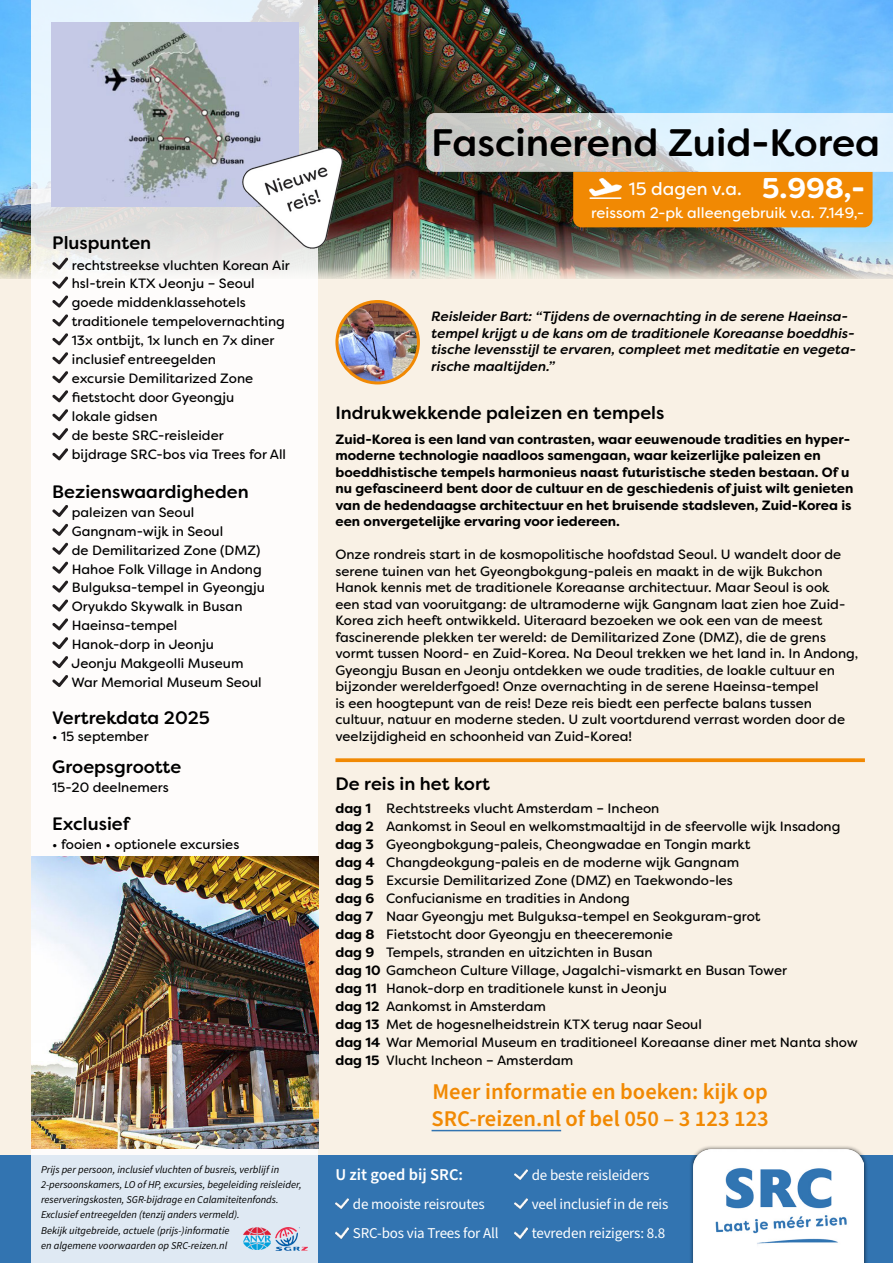
<style>
.page{position:relative;width:893px;height:1263px;background:#fff}
.page>*{position:absolute;margin:0;border:0;box-sizing:border-box;transform-origin:0 0}
.t1{font:500 38.25px "Filson Soft";color:#000}
.t2{font:700 28.5px "Filson Soft";color:#fff}
.t3{font:600 22.5px "Source Sans Pro";color:#f18903}
.t4{font:500 18px "Filson Soft";color:#000}
.t5{font:18px "Filson Soft";color:#fff}
.t6{font:600 16.5px "Source Sans Pro";color:#fff}
.t7{font:15px "Source Sans Pro";letter-spacing:-.01em;color:#fff}
.t8{font:15px "Filson Soft";color:#fff}
.t9{font:13.5px/16.5px "Filson Soft";color:#000}
.t10{font:700 13.5px/16.5px "Filson Soft";color:#000}
.t11{font:italic 500 13.5px/16.5px "Filson Soft";color:#000}
.t12{font:italic 10.5px/15px "Source Sans Variable";color:#000}
.s1{font-weight:700}
</style>
<div class="page">
<div style="left:0;top:242px;width:893px;height:913px;background:#f9f1e5"></div>
<img style="left:0;top:0;width:893px;height:279px">
<div style="left:0;top:1155px;width:893px;height:108px;background:#3274b1"></div>
<div style="left:689px;top:1145px;width:179px;height:118px;background:#000;opacity:.7"></div>
<img style="left:693px;top:1149px;width:171px;height:114px">
<svg style="left:32px;top:0;width:286px;height:1263px;background:#f6f6f7"></svg>
<img style="left:243px;top:1228px;width:27px;height:22px">
<img style="left:275px;top:1228px;width:32px;height:22px">
<svg style="left:515px;top:1228px;width:12px;height:10px"></svg>
<svg style="left:515px;top:1199px;width:12px;height:10px"></svg>
<svg style="left:515px;top:1169px;width:12px;height:10px"></svg>
<svg style="left:335px;top:1228px;width:13px;height:10px"></svg>
<svg style="left:335px;top:1199px;width:13px;height:10px"></svg>
<hr style="left:432px;top:1130px;width:129px;height:1px;background:#3274b1">
<svg style="left:335px;top:758px;width:530px;height:4px;background:#f19115"></svg>
<img style="left:337px;top:301px;width:81px;height:82px;border-radius:41px">
<div style="left:335px;top:300px;width:85px;height:84px;border:3px solid #f18903;border-radius:50%"></div>
<img style="left:32px;top:857px;width:286px;height:291px">
<svg style="left:52px;top:675px;width:16px;height:12px"></svg>
<svg style="left:52px;top:656px;width:16px;height:12px"></svg>
<svg style="left:52px;top:637px;width:16px;height:12px"></svg>
<svg style="left:52px;top:618px;width:16px;height:12px"></svg>
<svg style="left:52px;top:599px;width:16px;height:12px"></svg>
<svg style="left:52px;top:581px;width:16px;height:11px"></svg>
<svg style="left:52px;top:561px;width:16px;height:13px"></svg>
<svg style="left:52px;top:543px;width:16px;height:11px"></svg>
<svg style="left:52px;top:524px;width:16px;height:12px"></svg>
<svg style="left:52px;top:505px;width:16px;height:12px"></svg>
<svg style="left:52px;top:448px;width:16px;height:12px"></svg>
<svg style="left:52px;top:428px;width:16px;height:12px"></svg>
<svg style="left:52px;top:409px;width:16px;height:12px"></svg>
<svg style="left:52px;top:390px;width:16px;height:12px"></svg>
<svg style="left:52px;top:371px;width:16px;height:12px"></svg>
<svg style="left:52px;top:352px;width:16px;height:12px"></svg>
<svg style="left:52px;top:333px;width:16px;height:12px"></svg>
<svg style="left:52px;top:314px;width:16px;height:12px"></svg>
<svg style="left:52px;top:296px;width:16px;height:11px"></svg>
<svg style="left:52px;top:276px;width:16px;height:13px"></svg>
<svg style="left:52px;top:258px;width:16px;height:11px"></svg>
<img style="left:51px;top:22px;width:247px;height:185px">
<img style="left:243px;top:147px;width:100px;height:102px">
<svg style="left:426px;top:113px;width:467px;height:114px;background:#c3a880"></svg>
<p class="t4" style="left:52px;top:231px;width:100px">Pluspunten</p>
<p class="t9" style="left:72px;top:257px;width:220px">rechtstreekse vluchten Korean Air</p>
<p class="t9" style="left:72px;top:275px;width:184px">hsl-trein KTX Jeonju – Seoul</p>
<p class="t9" style="left:72px;top:294px;width:176px">goede middenklassehotels</p>
<p class="t9" style="left:72px;top:313px;width:215px">traditionele tempelovernachting</p>
<p class="t9" style="left:72px;top:332px;width:204px">13x ontbijt, 1x lunch en 7x diner</p>
<p class="t9" style="left:72px;top:351px;width:146px">inclusief entreegelden</p>
<p class="t9" style="left:72px;top:370px;width:183px">excursie Demilitarized Zone</p>
<p class="t9" style="left:72px;top:389px;width:164px">fietstocht door Gyeongju</p>
<p class="t9" style="left:72px;top:408px;width:87px">lokale gidsen</p>
<p class="t9" style="left:72px;top:427px;width:153px">de beste SRC-reisleider</p>
<p class="t9" style="left:72px;top:446px;width:216px">bijdrage SRC-bos via Trees for All</p>
<p class="t4" style="left:52px;top:480px;width:198px">Bezienswaardigheden</p>
<p class="t9" style="left:72px;top:504px;width:124px">paleizen van Seoul</p>
<p class="t9" style="left:72px;top:523px;width:153px">Gangnam-wijk in Seoul</p>
<p class="t9" style="left:72px;top:542px;width:190px">de Demilitarized Zone (DMZ)</p>
<p class="t9" style="left:72px;top:560px;width:191px">Hahoe Folk Village in Andong</p>
<p class="t9" style="left:72px;top:579px;width:195px">Bulguksa-tempel in Gyeongju</p>
<p class="t9" style="left:72px;top:598px;width:172px">Oryukdo Skywalk in Busan</p>
<p class="t9" style="left:72px;top:617px;width:107px">Haeinsa-tempel</p>
<p class="t9" style="left:72px;top:636px;width:144px">Hanok-dorp in Jeonju</p>
<p class="t9" style="left:71px;top:655px;width:174px">Jeonju Makgeolli Museum</p>
<p class="t9" style="left:71px;top:674px;width:192px">War Memorial Museum Seoul</p>
<p class="t4" style="left:52px;top:706px;width:159px">Vertrekdata 2025</p>
<p class="t9" style="left:52px;top:728px;width:98px">• 15 september</p>
<p class="t4" style="left:52px;top:755px;width:131px">Groepsgrootte</p>
<p class="t9" style="left:52px;top:779px;width:118px">15-20 deelnemers</p>
<p class="t4" style="left:52px;top:812px;width:79px">Exclusief</p>
<p class="t9" style="left:52px;top:836px;width:189px">• fooien • optionele excursies</p>
<p class="t12" style="left:41px;top:1162px;width:262px">Prijs per persoon, inclusief vluchten of busreis, verblijf in 2-persoonskamers, LO of HP, excursies, begeleiding reisleider, reserveringskosten, SGR-bijdrage en Calamiteitenfonds.<br>Exclusief entreegelden (tenzij anders vermeld).</p>
<p class="t12" style="left:41px;top:1222px;width:190px">Bekijk uitgebreide, actuele (prijs-)informatie</p>
<p class="t12" style="left:41px;top:1237px;width:188px">en algemene voorwaarden op SRC-reizen.nl</p>
<p class="t1" style="left:431px;top:118px;width:451px">Fascinerend Zuid-Korea</p>
<p class="t5" style="left:629px;top:177px;width:114px">15 dagen v.a.</p>
<p class="t2" style="left:762px;top:170px;width:105px">5.998,-</p>
<p class="t8" style="left:591px;top:203px;width:275px">reissom 2-pk alleengebruik v.a. 7.149,-</p>
<p class="t11" style="left:432px;top:308px;width:425px">Reisleider Bart: “Tijdens de overnachting in de serene Haeinsa&shy;tempel krijgt u de kans om de traditionele Koreaanse boeddhis-</p>
<p class="t11" style="left:432px;top:341px;width:426px">tische levensstijl te ervaren, compleet met meditatie en vegeta-</p>
<p class="t11" style="left:432px;top:358px;width:125px">rische maaltijden.”</p>
<p class="t4" style="left:335px;top:401px;width:330px">Indrukwekkende paleizen en tempels</p>
<p class="t10" style="left:335px;top:431px;width:519px">Zuid-Korea is een land van contrasten, waar eeuwenoude tradities en hyper&shy;moderne technologie naadloos samengaan, waar keizerlijke paleizen en boeddhistische tempels harmonieus naast futuristische steden bestaan. Of u nu gefascineerd bent door de cultuur en de geschiedenis of juist wilt genieten van de hedendaagse architectuur en het bruisende stadsleven, Zuid-Korea is een onvergetelijke ervaring voor iedereen.</p>
<p class="t9" style="left:335px;top:546px;width:524px">Onze rondreis start in de kosmopolitische hoofdstad Seoul. U wandelt door de serene tuinen van het Gyeongbokgung-paleis en maakt in de wijk Bukchon Hanok kennis met de traditionele Koreaanse architectuur. Maar Seoul is ook<br>een stad van vooruitgang: de ultramoderne wijk Gangnam laat zien hoe Zuid-Korea zich heeft ontwikkeld. Uiteraard bezoeken we ook een van de meest fascinerende plekken ter wereld: de Demilitarized Zone (DMZ), die de grens vormt tussen Noord- en Zuid-Korea. Na Deoul trekken we het land in. In Andong, Gyeongju Busan en Jeonju ontdekken we oude tradities, de loakle cultuur en bijzonder werelderfgoed! Onze overnachting in de serene Haeinsa-tempel<br>is een hoogtepunt van de reis! Deze reis biedt een perfecte balans tussen cultuur, natuur en moderne steden. U zult voortdurend verrast worden door de veelzijdigheid en schoonheid van Zuid-Korea!</p>
<p class="t4" style="left:335px;top:772px;width:156px">De reis in het kort</p>
<p class="t9" style="left:386px;top:800px;width:275px">Rechtstreeks vlucht Amsterdam – Incheon</p>
<p class="t9" style="left:386px;top:818px;width:456px">Aankomst in Seoul en welkomstmaaltijd in de sfeervolle wijk Insadong</p>
<p class="t9" style="left:386px;top:836px;width:366px">Gyeongbokgung-paleis, Cheongwadae en Tongin markt</p>
<p class="t9" style="left:386px;top:854px;width:355px">Changdeokgung-paleis en de moderne wijk Gangnam</p>
<p class="t9" style="left:386px;top:872px;width:348px">Excursie Demilitarized Zone (DMZ) en Taekwondo-les</p>
<p class="t9" style="left:386px;top:890px;width:245px">Confucianisme en tradities in Andong</p>
<p class="t9" style="left:386px;top:908px;width:376px">Naar Gyeongju met Bulguksa-tempel en Seokguram-grot</p>
<p class="t9" style="left:386px;top:926px;width:288px">Fietstocht door Gyeongju en theeceremonie</p>
<p class="t9" style="left:386px;top:944px;width:268px">Tempels, stranden en uitzichten in Busan</p>
<p class="t9" style="left:335px;top:962px;width:453px"><span class="s1">dag 10</span> Gamcheon Culture Village, Jagalchi-vismarkt en Busan Tower</p>
<p class="t9" style="left:386px;top:980px;width:282px">Hanok-dorp en traditionele kunst in Jeonju</p>
<p class="t9" style="left:386px;top:998px;width:161px">Aankomst in Amsterdam</p>
<p class="t9" style="left:386px;top:1016px;width:317px">Met de hogesnelheidstrein KTX terug naar Seoul</p>
<p class="t9" style="left:386px;top:1033px;width:473px;line-height:18px;text-indent:-51px"><span class="s1">dag 14</span> War Memorial Museum en traditioneel Koreaanse diner met Nanta show<br>Vlucht Incheon – Amsterdam</p>
<p class="t10" style="left:335px;top:800px;width:37px">dag 1</p>
<p class="t10" style="left:335px;top:818px;width:40px">dag 2</p>
<p class="t10" style="left:335px;top:836px;width:40px">dag 3</p>
<p class="t10" style="left:335px;top:854px;width:41px">dag 4</p>
<p class="t10" style="left:335px;top:872px;width:40px">dag 5</p>
<p class="t10" style="left:335px;top:890px;width:40px">dag 6</p>
<p class="t10" style="left:335px;top:908px;width:39px">dag 7</p>
<p class="t10" style="left:335px;top:926px;width:41px">dag 8</p>
<p class="t10" style="left:335px;top:944px;width:40px">dag 9</p>
<p class="t10" style="left:335px;top:980px;width:43px">dag 11</p>
<p class="t10" style="left:335px;top:998px;width:45px">dag 12</p>
<p class="t10" style="left:335px;top:1016px;width:45px">dag 13</p>
<p class="t10" style="left:335px;top:1052px;width:45px">dag 15</p>
<p class="t3" style="left:433px;top:1076px;width:337px">Meer informatie en boeken: kijk op</p>
<p class="t3" style="left:432px;top:1103px;width:339px">SRC-reizen.nl of bel 050 – 3 123 123</p>
<p class="t6" style="left:335px;top:1163px;width:129px">U zit goed bij SRC:</p>
<p class="t7" style="left:532px;top:1164px;width:119px">de beste reisleiders</p>
<p class="t7" style="left:353px;top:1194px;width:133px">de mooiste reisroutes</p>
<p class="t7" style="left:532px;top:1194px;width:138px">veel inclusief in de reis</p>
<p class="t7" style="left:353px;top:1223px;width:147px">SRC-bos via Trees for All</p>
<p class="t7" style="left:532px;top:1223px;width:135px">tevreden reizigers: 8.8</p>
</div>
